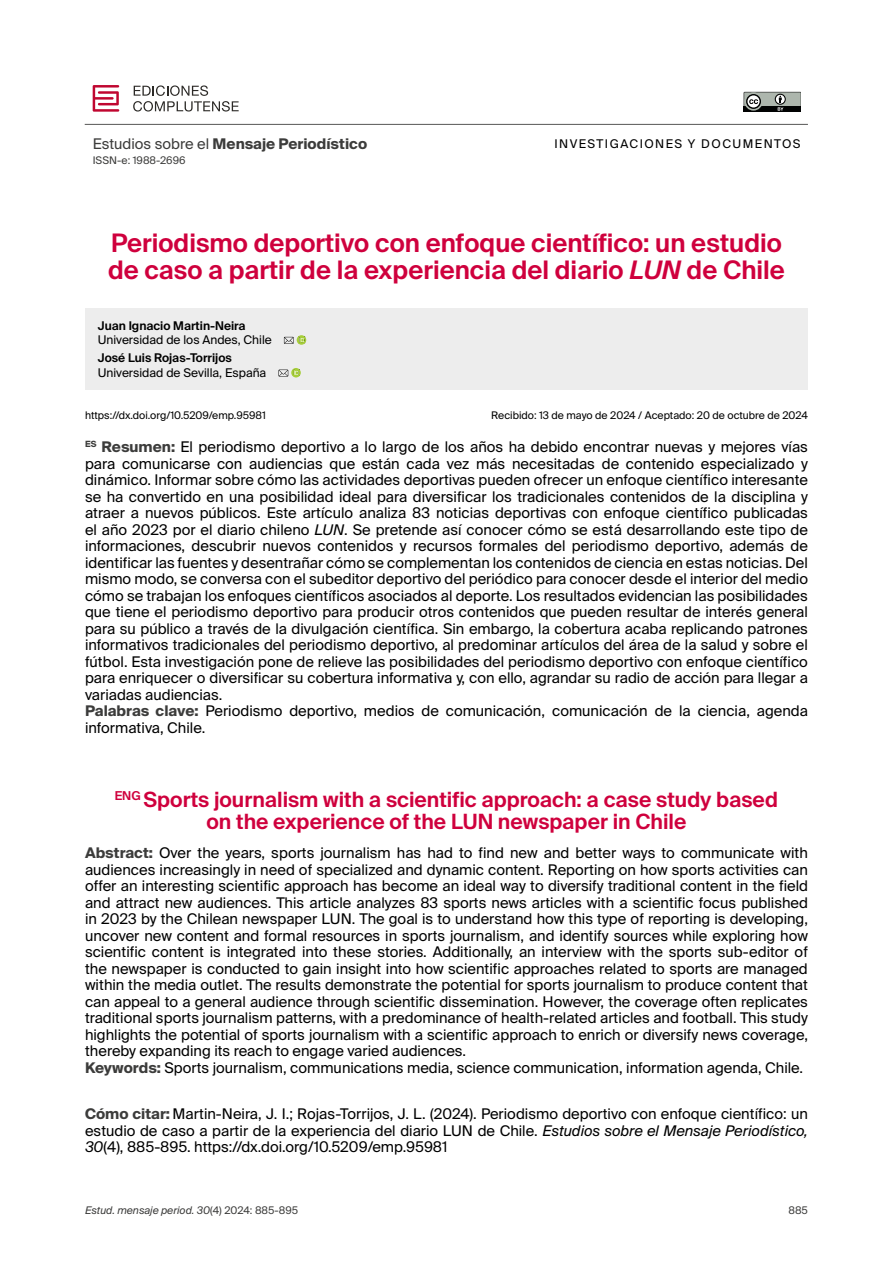
<style>
.page{position:relative;width:893px;height:1263px;background:#fff}
.page>*{position:absolute;margin:0;border:0;box-sizing:border-box;transform-origin:0 0}
._000-Título_original{font:600 25.5px/27px "Suisse Intl";color:#cf003d}
._000-Título_traducid{font:600 21px/22.5px "Suisse Intl";color:#cf003d;text-align:center}
._000_Resumen_abstrac{font:14.7px/16.5px "Suisse Intl";color:#000;text-align:justify}
._000_COMO_CITAR{font:14.7px/16.5px "Suisse Intl";color:#000;text-align:justify}
._000-Palabras_clave{font:14.7px/16.5px "Suisse Intl";color:#000}
.t1{font:700 14.7px "Suisse Intl";color:#3c3c3b}
._000-CARGO{font:12px "Suisse Intl";color:#000}
._000-Autor{font:600 12px "Suisse Intl";color:#000}
._000-CARGO-2{font:12px "Suisse Intl";letter-spacing:.12em;color:#000}
._000-LINEA_DOI{font:10.5px "Suisse Intl";color:#000}
.t2{font:italic 10.5px "Suisse Intl";color:#3c3c3b}
.t3{font:10.5px "Suisse Intl";color:#3c3c3b}
.s1{font-weight:400}
.s2{font-style:italic}
.s3{font-weight:700;color:#3c3c3b}
.s4{font-style:normal}
</style>
<div class="page">
<div style="left:85px;top:308px;width:723px;height:81px;background:#ededed"></div>
<svg style="left:284px;top:335px;width:22px;height:10px"></svg>
<svg style="left:278px;top:368px;width:23px;height:9px"></svg>
<hr style="left:85px;top:124px;width:723px;height:1px;background:#575756">
<svg style="left:744px;top:92px;width:56px;height:19px"></svg>
<svg style="left:93px;top:85px;width:26px;height:26px"></svg>
<svg style="left:133px;top:85px;width:106px;height:26px"></svg>
<p class="t1" style="left:93px;top:135px;width:276px"><span class="s1">Estudios sobre el</span> Mensaje Periodístico</p>
<p class="t3" style="left:93px;top:154px;width:94px">ISSN-e: 1988-2696</p>
<p class="_000-CARGO-2" style="left:554px;top:136px;width:247px">INVESTIGACIONES Y DOCUMENTOS</p>
<p class="_000-Título_original" style="left:108px;top:229px;width:678px">Periodismo deportivo con enfoque científico: un estudio de caso a partir de la experiencia del diario <span class="s2">LUN</span> de Chile</p>
<p class="_000-Autor" style="left:98px;top:318px;width:149px">Juan Ignacio Martin-Neira</p>
<p class="_000-CARGO" style="left:98px;top:333px;width:175px">Universidad de los Andes, Chile</p>
<p class="_000-Autor" style="left:98px;top:351px;width:136px">José Luis Rojas-Torrijos</p>
<p class="_000-CARGO" style="left:98px;top:365px;width:170px">Universidad de Sevilla, España</p>
<p class="_000-LINEA_DOI" style="left:85px;top:409px;width:182px">https://dx.doi.org/10.5209/emp.95981</p>
<p class="_000-LINEA_DOI" style="left:491px;top:409px;width:318px">Recibido: 13 de mayo de 2024 / Aceptado: 20 de octubre de 2024</p>
<p class="_000_Resumen_abstrac" style="left:85px;top:439px;width:724px"><sup>ES</sup> <span class="s3">Resumen:</span> El periodismo deportivo a lo largo de los años ha debido encontrar nuevas y mejores vías para comunicarse con audiencias que están cada vez más necesitadas de contenido especializado y dinámico. Informar sobre cómo las actividades deportivas pueden ofrecer un enfoque científico interesante se ha convertido en una posibilidad ideal para diversificar los tradicionales contenidos de la disciplina y atraer a nuevos públicos. Este artículo analiza 83 noticias deportivas con enfoque científico publicadas el año 2023 por el diario chileno <span class="s2">LUN</span>. Se pretende así conocer cómo se está desarrollando este tipo de informaciones, descubrir nuevos contenidos y recursos formales del periodismo deportivo, además de identificar las fuentes y desentrañar cómo se complementan los contenidos de ciencia en estas noticias. Del mismo modo, se conversa con el subeditor deportivo del periódico para conocer desde el interior del medio cómo se trabajan los enfoques científicos asociados al deporte. Los resultados evidencian las posibilidades que tiene el periodismo deportivo para producir otros contenidos que pueden resultar de interés general para su público a través de la divulgación científica. Sin embargo, la cobertura acaba replicando patrones informativos tradicionales del periodismo deportivo, al predominar artículos del área de la salud y sobre el fútbol. Esta investigación pone de relieve las posibilidades del periodismo deportivo con enfoque científico para enriquecer o diversificar su cobertura informativa y, con ello, agrandar su radio de acción para llegar a variadas audiencias.</p>
<p class="_000-Palabras_clave" style="left:85px;top:703px;width:724px"><span class="s3">Palabras clave:</span> Periodismo deportivo, medios de comunicación, comunicación de la ciencia, agenda informativa, Chile.</p>
<p class="_000-Título_traducid" style="left:115px;top:788px;width:665px"><sup>ENG</sup> Sports journalism with a scientific approach: a case study based on the experience of the LUN newspaper in Chile</p>
<p class="_000_Resumen_abstrac" style="left:85px;top:845px;width:724px"><span class="s3">Abstract:</span> Over the years, sports journalism has had to find new and better ways to communicate with audiences increasingly in need of specialized and dynamic content. Reporting on how sports activities can offer an interesting scientific approach has become an ideal way to diversify traditional content in the field and attract new audiences. This article analyzes 83 sports news articles with a scientific focus published in 2023 by the Chilean newspaper LUN. The goal is to understand how this type of reporting is developing, uncover new content and formal resources in sports journalism, and identify sources while exploring how scientific content is integrated into these stories. Additionally, an interview with the sports sub-editor of the newspaper is conducted to gain insight into how scientific approaches related to sports are managed within the media outlet. The results demonstrate the potential for sports journalism to produce content that can appeal to a general audience through scientific dissemination. However, the coverage often replicates traditional sports journalism patterns, with a predominance of health-related articles and football. This study highlights the potential of sports journalism with a scientific approach to enrich or diversify news coverage, thereby expanding its reach to engage varied audiences.</p>
<p class="_000-Palabras_clave" style="left:85px;top:1059px;width:720px"><span class="s3">Keywords:</span> Sports journalism, communications media, science communication, information agenda, Chile.</p>
<p class="_000_COMO_CITAR" style="left:85px;top:1106px;width:724px"><span class="s3">Cómo citar:</span> Martin-Neira, J. I.; Rojas-Torrijos, J. L. (2024). Periodismo deportivo con enfoque científico: un estudio de caso a partir de la experiencia del diario LUN de Chile. <span class="s2">Estudios sobre el Mensaje Periodístico, 30</span>(4), 885-895. https://dx.doi.org/10.5209/emp.95981</p>
<p class="t2" style="left:85px;top:1204px;width:215px">Estud. mensaje period. 30<span class="s4">(4) 2024: 885-895</span></p>
<p class="t3" style="left:788px;top:1204px;width:21px">885</p>
</div>
